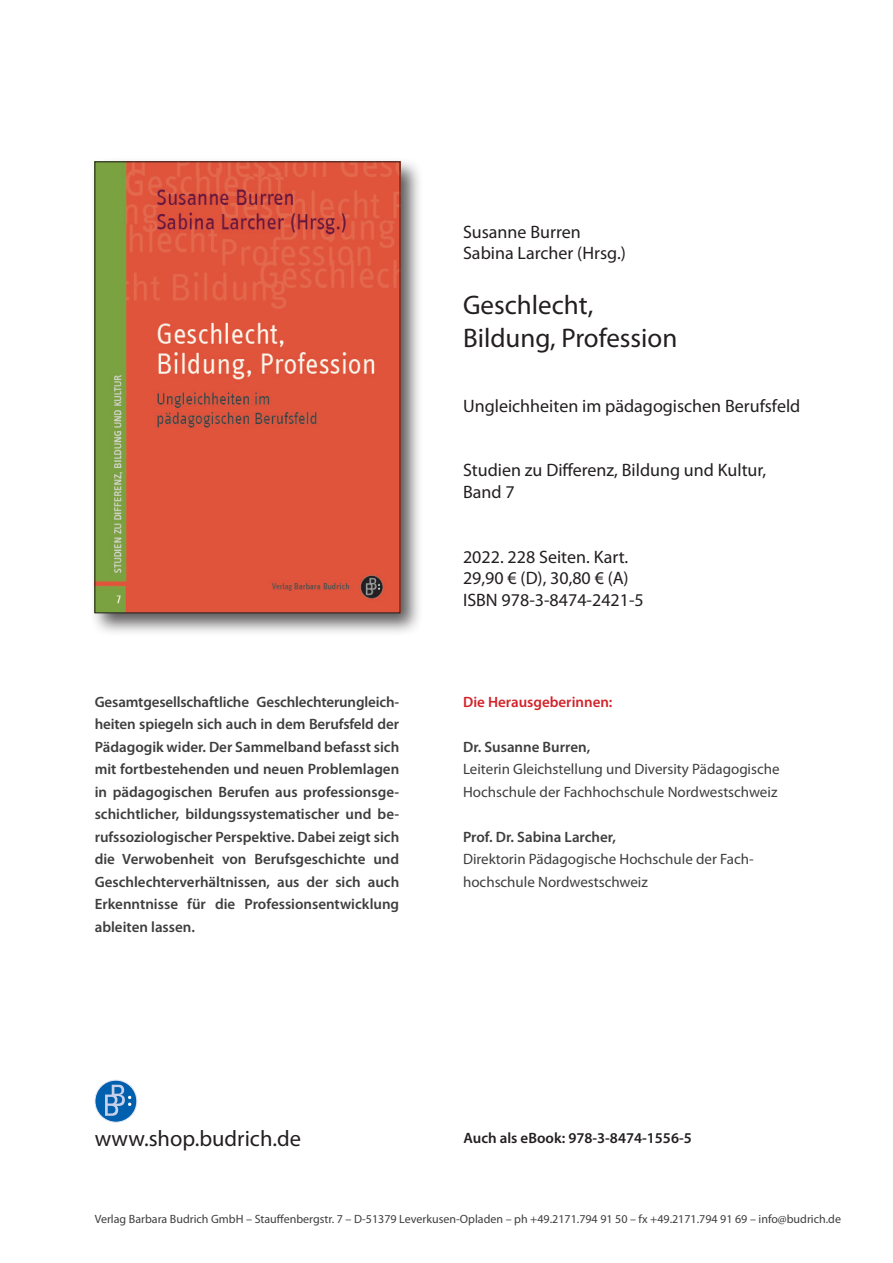
<style>
.page{position:relative;width:893px;height:1263px;background:#fff}
.page>*{position:absolute;margin:0;border:0;box-sizing:border-box;transform-origin:0 0}
.t1{font:27px/33px "Myriad Pro";color:#231f20}
.t2{font:22.5px "Myriad Pro";color:#231f20}
.t3{font:18px/21.6px "Myriad Pro";color:#231f20}
.t4{font:600 15px/22.5px "Myriad Pro";color:#3e3e3f;text-align:justify}
.t5{font:15px/22.5px "Myriad Pro";color:#3e3e3f}
.t6{font:600 15px "Myriad Pro";color:#231f20}
.t7{font:600 15px "Myriad Pro";color:#d1232a}
.t8{font:12px "Myriad Pro";color:#3e3e3f}
</style>
<div class="page">
<svg style="left:95px;top:1080px;width:42px;height:42px"></svg>
<div style="left:95px;top:1080px;width:42px;height:42px;border:1px solid #e0e6f3;border-radius:50%"></div>
<svg style="left:105px;top:1085px;width:26px;height:31px"></svg>
<div style="left:89px;top:156px;width:334px;height:480px;background:#231f20;opacity:.75"></div>
<img style="left:97px;top:164px;width:301px;height:447px">
<p class="t3" style="left:463px;top:223px;width:164px;line-height:21px">Susanne Burren<br>Sabina Larcher (Hrsg.)</p>
<h1 class="t1" style="left:463px;top:290px;width:216px">Geschlecht,<br>Bildung, Profession</h1>
<p class="t3" style="left:463px;top:396px;width:339px">Ungleichheiten im pädagogischen Berufsfeld</p>
<p class="t3" style="left:463px;top:461px;width:305px">Studien zu Differenz, Bildung und Kultur,<br>Band 7</p>
<p class="t4" style="left:95px;top:691px;width:306px">Gesamtgesellschaftliche Geschlechterungleich&shy;heiten spiegeln sich auch in dem Berufsfeld der Pädagogik wider. Der Sammelband befasst sich mit fortbestehenden und neuen Problemlagen in pädagogischen Berufen aus professionsge&shy;schichtlicher, bildungssystematischer und be&shy;rufssoziologischer Perspektive. Dabei zeigt sich die Verwobenheit von Berufsgeschichte und Geschlechterverhältnissen, aus der sich auch Erkenntnisse für die Professionsentwicklung ableiten lassen.</p>
<p class="t3" style="left:463px;top:547px;width:182px">2022. 228 Seiten. Kart.<br>29,90 € (D), 30,80 € (A)<br>ISBN 978-3-8474-2421-5</p>
<p class="t7" style="left:463px;top:696px;width:151px">Die Herausgeberinnen:</p>
<p class="t4" style="left:463px;top:736px;width:129px">Dr. Susanne Burren,</p>
<p class="t5" style="left:463px;top:759px;width:318px">Leiterin Gleichstellung und Diversity Pädagogische<br>Hochschule der Fachhochschule Nordwestschweiz</p>
<p class="t4" style="left:463px;top:826px;width:154px">Prof. Dr. Sabina Larcher,</p>
<p class="t5" style="left:463px;top:849px;width:292px">Direktorin Pädagogische Hochschule der Fach&shy;hochschule Nordwestschweiz</p>
<h2 class="t2" style="left:95px;top:1130px;width:208px">www.shop.budrich.de</h2>
<p class="t6" style="left:463px;top:1132px;width:230px">Auch als eBook: 978-3-8474-1556-5</p>
<p class="t8" style="left:95px;top:1214px;width:748px">Verlag Barbara Budrich GmbH – Stauffenbergstr. 7 – D-51379 Leverkusen-Opladen – ph +49.2171.794 91 50 – fx +49.2171.794 91 69 – info@budrich.de</p>
</div>
